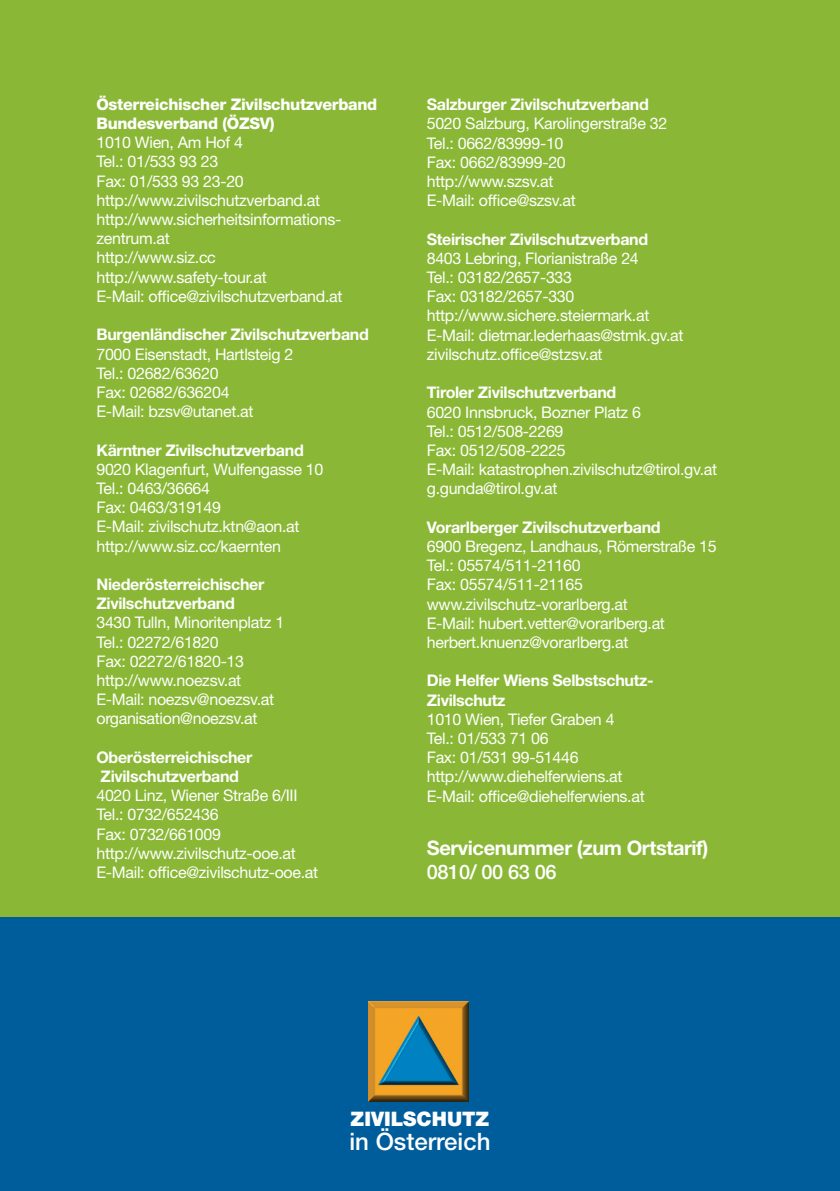
<style>
.page{position:relative;width:840px;height:1191px;background:#fff}
.page>*{position:absolute;margin:0;border:0;box-sizing:border-box;transform-origin:0 0}
.t1{font:500 24px "Helvetica Neue";color:#fff}
.t2{font:700 20px "Helvetica Neue";letter-spacing:-.02em;color:#fff}
.t3{font:900 20px "Helvetica Neue";color:#fff}
.t4{font:500 20px "Helvetica Neue";letter-spacing:-.02em;color:#fff}
.t5{font:16px/19.2px "Helvetica Neue";letter-spacing:-.02em;color:#fff}
.t6{font:700 16px/19.2px "Helvetica Neue";letter-spacing:-.02em;color:#fff}
.t7{font:800 16px/19.2px "Helvetica Neue";letter-spacing:-.02em;color:#fff}
</style>
<div class="page">
<div style="left:0;top:0;width:839px;height:918px;background:#8ab836"></div>
<div style="left:0;top:917px;width:839px;height:274px;background:#005d9c"></div>
<img style="left:368px;top:1001px;width:100px;height:100px">
<p class="t7" style="left:96px;top:94px;width:282px">Österreichischer Zivilschutzverband<br>Bundesverband (ÖZSV)</p>
<p class="t5" style="left:96px;top:133px;width:247px">1010 Wien, Am Hof 4<br>Tel.: 01/533 93 23<br>Fax: 01/533 93 23-20 http://www.zivilschutzverband.at http://www.sicherheitsinformations&shy;zentrum.at<br>http://www.siz.cc http://www.safety-tour.at<br>E-Mail: office@zivilschutzverband.at</p>
<p class="t6" style="left:96px;top:325px;width:274px">Burgenländischer Zivilschutzverband</p>
<p class="t5" style="left:96px;top:344px;width:198px">7000 Eisenstadt, Hartlsteig 2<br>Tel.: 02682/63620<br>Fax: 02682/636204<br>E-Mail: bzsv@utanet.at</p>
<p class="t6" style="left:96px;top:440px;width:209px">Kärntner Zivilschutzverband</p>
<p class="t5" style="left:96px;top:459px;width:228px">9020 Klagenfurt, Wulfengasse 10<br>Tel.: 0463/36664<br>Fax: 0463/319149<br>E-Mail: zivilschutz.ktn@aon.at http://www.siz.cc/kaernten</p>
<p class="t6" style="left:96px;top:574px;width:169px">Niederösterreichischer<br>Zivilschutzverband</p>
<p class="t5" style="left:96px;top:613px;width:189px">3430 Tulln, Minoritenplatz 1<br>Tel.: 02272/61820<br>Fax: 02272/61820-13 http://www.noezsv.at<br>E-Mail: noezsv@noezsv.at organisation@noezsv.at</p>
<p class="t6" style="left:96px;top:747px;width:157px">Oberösterreichischer<br>Zivilschutzverband</p>
<p class="t5" style="left:96px;top:785px;width:223px">4020 Linz, Wiener Straße 6/III<br>Tel.: 0732/652436<br>Fax: 0732/661009 http://www.zivilschutz-ooe.at<br>E-Mail: office@zivilschutz-ooe.at</p>
<p class="t6" style="left:426px;top:94px;width:223px">Salzburger Zivilschutzverband</p>
<p class="t5" style="left:426px;top:114px;width:242px">5020 Salzburg, Karolingerstraße 32<br>Tel.: 0662/83999-10<br>Fax: 0662/83999-20 http://www.szsv.at<br>E-Mail: office@szsv.at</p>
<p class="t6" style="left:426px;top:229px;width:223px">Steirischer Zivilschutzverband</p>
<p class="t5" style="left:426px;top:248px;width:258px">8403 Lebring, Florianistraße 24<br>Tel.: 03182/2657-333<br>Fax: 03182/2657-330 http://www.sichere.steiermark.at<br>E-Mail: dietmar.lederhaas@stmk.gv.at zivilschutz.office@stzsv.at</p>
<p class="t6" style="left:426px;top:382px;width:191px">Tiroler Zivilschutzverband</p>
<p class="t5" style="left:426px;top:402px;width:292px">6020 Innsbruck, Bozner Platz 6<br>Tel.: 0512/508-2269<br>Fax: 0512/508-2225<br>E-Mail: katastrophen.zivilschutz@tirol.gv.at g.gunda@tirol.gv.at</p>
<p class="t6" style="left:426px;top:517px;width:235px">Vorarlberger Zivilschutzverband</p>
<p class="t5" style="left:426px;top:536px;width:291px">6900 Bregenz, Landhaus, Römerstraße 15<br>Tel.: 05574/511-21160<br>Fax: 05574/511-21165 www.zivilschutz-vorarlberg.at<br>E-Mail: hubert.vetter@vorarlberg.at herbert.knuenz@vorarlberg.at</p>
<p class="t6" style="left:426px;top:670px;width:228px">Die Helfer Wiens Selbstschutz-<br>Zivilschutz</p>
<p class="t5" style="left:426px;top:709px;width:219px">1010 Wien, Tiefer Graben 4<br>Tel.: 01/533 71 06<br>Fax: 01/531 99-51446 http://www.diehelferwiens.at<br>E-Mail: office@diehelferwiens.at</p>
<p class="t2" style="left:426px;top:835px;width:283px">Servicenummer (zum Ortstarif)</p>
<p class="t4" style="left:426px;top:860px;width:131px">0810/ 00 63 06</p>
<p class="t3" style="left:350px;top:1107px;width:140px">ZIVILSCHUTZ</p>
<h1 class="t1" style="left:349px;top:1127px;width:142px">in Österreich</h1>
</div>
